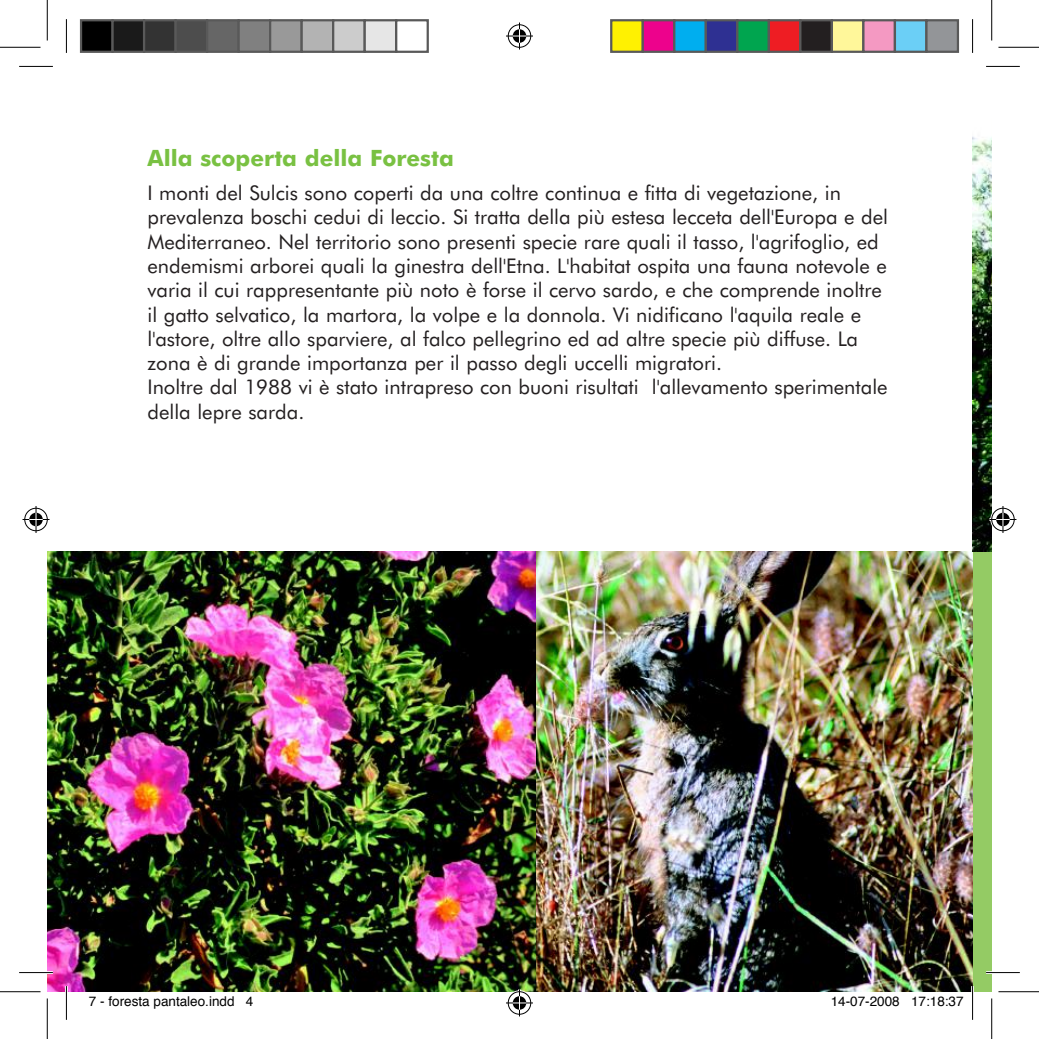
<style>
.page{position:relative;width:1039px;height:1039px;background:#fff}
.page>*{position:absolute;margin:0;border:0;box-sizing:border-box;transform-origin:0 0}
.Normale{font:700 22.5px "Futura BT";color:#79c142}
.Normale-2{font:20.25px/24.3px "Futura BT";color:#231f20}
.t1{font:13.5px "Helvetica";color:#000}
</style>
<div class="page">
<div style="left:972px;top:535px;width:19px;height:456px;background:#94cb64"></div>
<img style="left:535px;top:551px;width:437px;height:440px">
<img style="left:972px;top:47px;width:19px;height:504px">
<img style="left:47px;top:551px;width:488px;height:440px">
<hr style="left:986px;top:65px;width:33px;height:3px;background:#fff">
<hr style="left:19px;top:971px;width:34px;height:2px;background:#fff">
<hr style="left:986px;top:971px;width:33px;height:2px;background:#fff">
<hr style="left:65px;top:986px;width:3px;height:33px;background:#fff">
<hr style="left:971px;top:986px;width:2px;height:33px;background:#fff">
<hr style="left:19px;top:66px;width:34px;height:1px;background:#000">
<hr style="left:986px;top:66px;width:33px;height:1px;background:#000">
<hr style="left:19px;top:972px;width:34px;height:1px;background:#000">
<hr style="left:986px;top:972px;width:33px;height:1px;background:#000">
<hr style="left:66px;top:19px;width:1px;height:34px;background:#000">
<hr style="left:66px;top:986px;width:1px;height:33px;background:#000">
<hr style="left:972px;top:19px;width:1px;height:34px;background:#000">
<hr style="left:972px;top:986px;width:1px;height:33px;background:#000">
<hr style="left:0;top:47px;width:40px;height:1px;background:#000">
<hr style="left:998px;top:47px;width:40px;height:1px;background:#000">
<hr style="left:0;top:991px;width:40px;height:1px;background:#000">
<hr style="left:998px;top:991px;width:40px;height:1px;background:#000">
<hr style="left:47px;top:0;width:1px;height:41px;background:#000">
<hr style="left:47px;top:998px;width:1px;height:40px;background:#000">
<hr style="left:991px;top:0;width:1px;height:41px;background:#000">
<hr style="left:991px;top:998px;width:1px;height:40px;background:#000">
<svg style="left:506px;top:23px;width:27px;height:27px"></svg>
<svg style="left:506px;top:989px;width:27px;height:27px"></svg>
<svg style="left:23px;top:506px;width:27px;height:27px"></svg>
<svg style="left:989px;top:506px;width:27px;height:27px"></svg>
<div style="left:81px;top:20px;width:32px;height:32px;background:#000"></div>
<div style="left:80px;top:19px;width:34px;height:34px;border:2px solid #595959"></div>
<div style="left:113px;top:20px;width:31px;height:32px;background:#1a1a1a"></div>
<div style="left:111px;top:19px;width:34px;height:34px;border:2px solid #595959"></div>
<div style="left:144px;top:20px;width:32px;height:32px;background:#333"></div>
<div style="left:143px;top:19px;width:34px;height:34px;border:2px solid #595959"></div>
<div style="left:176px;top:20px;width:31px;height:32px;background:#4d4d4d"></div>
<div style="left:174px;top:19px;width:34px;height:34px;border:2px solid #595959"></div>
<div style="left:207px;top:20px;width:32px;height:32px;background:#666"></div>
<div style="left:206px;top:19px;width:34px;height:34px;border:2px solid #595959"></div>
<div style="left:239px;top:20px;width:31px;height:32px;background:#808080"></div>
<div style="left:237px;top:19px;width:34px;height:34px;border:2px solid #595959"></div>
<div style="left:270px;top:20px;width:32px;height:32px;background:#999"></div>
<div style="left:269px;top:19px;width:34px;height:34px;border:2px solid #595959"></div>
<div style="left:302px;top:20px;width:31px;height:32px;background:#b3b3b3"></div>
<div style="left:300px;top:19px;width:34px;height:34px;border:2px solid #595959"></div>
<div style="left:333px;top:20px;width:32px;height:32px;background:#ccc"></div>
<div style="left:332px;top:19px;width:34px;height:34px;border:2px solid #595959"></div>
<div style="left:365px;top:20px;width:31px;height:32px;background:#e6e6e6"></div>
<div style="left:363px;top:19px;width:34px;height:34px;border:2px solid #595959"></div>
<div style="left:395px;top:19px;width:34px;height:34px;border:2px solid #595959"></div>
<div style="left:611px;top:20px;width:31px;height:32px;background:#fff101"></div>
<div style="left:610px;top:19px;width:34px;height:34px;border:2px solid #595959"></div>
<div style="left:642px;top:20px;width:32px;height:32px;background:#ed028c"></div>
<div style="left:641px;top:19px;width:34px;height:34px;border:2px solid #595959"></div>
<div style="left:674px;top:20px;width:31px;height:32px;background:#00aeef"></div>
<div style="left:673px;top:19px;width:34px;height:34px;border:2px solid #595959"></div>
<div style="left:705px;top:20px;width:32px;height:32px;background:#2e3092"></div>
<div style="left:704px;top:19px;width:34px;height:34px;border:2px solid #595959"></div>
<div style="left:737px;top:20px;width:31px;height:32px;background:#00a54f"></div>
<div style="left:736px;top:19px;width:34px;height:34px;border:2px solid #595959"></div>
<div style="left:768px;top:20px;width:32px;height:32px;background:#ee1d23"></div>
<div style="left:767px;top:19px;width:34px;height:34px;border:2px solid #595959"></div>
<div style="left:800px;top:20px;width:31px;height:32px;background:#231f20"></div>
<div style="left:799px;top:19px;width:34px;height:34px;border:2px solid #595959"></div>
<div style="left:831px;top:20px;width:32px;height:32px;background:#fff79a"></div>
<div style="left:830px;top:19px;width:34px;height:34px;border:2px solid #595959"></div>
<div style="left:863px;top:20px;width:31px;height:32px;background:#f499c2"></div>
<div style="left:862px;top:19px;width:34px;height:34px;border:2px solid #595959"></div>
<div style="left:894px;top:20px;width:32px;height:32px;background:#6bcff6"></div>
<div style="left:893px;top:19px;width:34px;height:34px;border:2px solid #595959"></div>
<div style="left:926px;top:20px;width:31px;height:32px;background:#939598"></div>
<div style="left:925px;top:19px;width:34px;height:34px;border:2px solid #595959"></div>
<p class="Normale" style="left:147px;top:144px;width:308px">Alla scoperta della Foresta</p>
<p class="Normale-2" style="left:147px;top:180px;width:742px">I monti del Sulcis sono coperti da una coltre continua e fitta di vegetazione, in prevalenza boschi cedui di leccio. Si tratta della più estesa lecceta dell'Europa e del Mediterraneo. Nel territorio sono presenti specie rare quali il tasso, l'agrifoglio, ed endemismi arborei quali la ginestra dell'Etna. L'habitat ospita una fauna notevole e varia il cui rappresentante più noto è forse il cervo sardo, e che comprende inoltre il gatto selvatico, la martora, la volpe e la donnola. Vi nidificano l'aquila reale e l'astore, oltre allo sparviere, al falco pellegrino ed ad altre specie più diffuse. La zona è di grande importanza per il passo degli uccelli migratori.</p>
<p class="Normale-2" style="left:147px;top:375px;width:741px">Inoltre dal 1988 vi è stato intrapreso con buoni risultati l'allevamento sperimentale della lepre sarda.</p>
<p class="t1" style="left:89px;top:991px;width:166px">7 - foresta pantaleo.indd 4</p>
<p class="t1" style="left:830px;top:991px;width:134px">14-07-2008 17:18:37</p>
</div>
